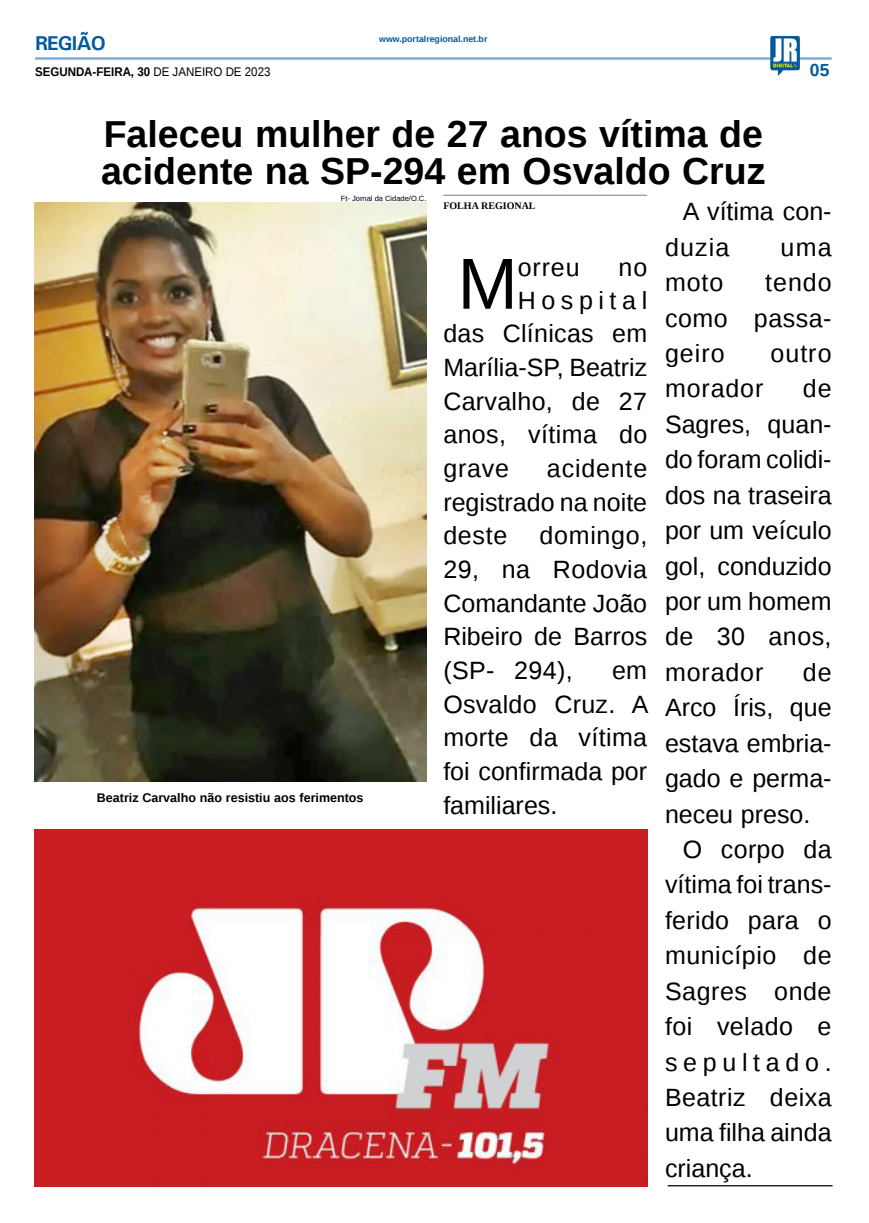
<style>
.page{position:relative;width:869px;height:1223px;background:#fff}
.page>*{position:absolute;margin:0;border:0;box-sizing:border-box;transform-origin:0 0}
.MATÉRIA{font:72.25px "Liberation Sans";color:#000}
.TÍTULO{font:700 37.5px "Liberation Sans";color:#000}
.MATÉRIA-2{font:25px/35.4px "Liberation Sans";letter-spacing:.01em;color:#000;text-align:justify}
.MATÉRIA-3{font:25px "Liberation Sans";letter-spacing:.225em;color:#000}
.MATÉRIA-4{font:25px "Liberation Sans";letter-spacing:.035em;color:#000}
.TITULO_PG{font:700 20px "Univers";letter-spacing:-.04em;color:#005a9e}
.TÍTULO-2{font:700 17.5px "Liberation Sans";color:#005a9e}
.LEGENDA{font:700 12.5px "Liberation Sans";color:#000}
.DATA_PG{font:700 12.5px "Liberation Sans";color:#000;scale:.92 1}
.CRÉDITO_NOME{font:700 10px "Liberation Serif";color:#000}
.DATA_PG-2{font:700 8.75px "Liberation Sans";color:#005a9e}
.CRÉDITO_FOTO{font:7.5px "Liberation Sans";color:#000}
.s1{font-weight:400}
</style>
<div class="page">
<hr style="left:35px;top:57px;width:796px;height:3px;background:#005a9e">
<img style="left:769px;top:36px;width:30px;height:40px">
<img style="left:34px;top:829px;width:613px;height:357px">
<hr style="left:667px;top:1185px;width:165px;height:1px;background:#000">
<img style="left:34px;top:202px;width:392px;height:579px">
<hr style="left:443px;top:195px;width:204px;height:1px;background:#939598">
<p class="TITULO_PG" style="left:35px;top:31px;width:72px">REGIÃO</p>
<p class="DATA_PG" style="left:35px;top:63px;width:257px">SEGUNDA-FEIRA, 30 <span class="s1">DE JANEIRO DE 2023</span></p>
<p class="DATA_PG-2" style="left:379px;top:33px;width:110px">www.portalregional.net.br</p>
<p class="TÍTULO-2" style="left:809px;top:58px;width:21px">05</p>
<p class="TÍTULO" style="left:104px;top:108px;width:660px">Faleceu mulher de 27 anos vítima de</p>
<p class="TÍTULO" style="left:101px;top:145px;width:665px">acidente na SP-294 em Osvaldo Cruz</p>
<p class="CRÉDITO_NOME" style="left:443px;top:199px;width:94px">FOLHA REGIONAL</p>
<p class="CRÉDITO_FOTO" style="left:341px;top:194px;width:87px">Ft- Jornal da Cidade/O.C.</p>
<p class="MATÉRIA-2" style="left:664px;top:195px;width:168px;text-indent:18px">A vítima con&shy;duzia</p>
<p class="MATÉRIA-2" style="left:780px;top:230px;width:52px">uma</p>
<p class="LEGENDA" style="left:97px;top:789px;width:268px">Beatriz Carvalho não resistiu aos ferimentos</p>
<p class="MATÉRIA" style="left:457px;top:243px;width:62px">M</p>
<p class="MATÉRIA-2" style="left:517px;top:251px;width:63px">orreu</p>
<p class="MATÉRIA-2" style="left:618px;top:251px;width:30px">no</p>
<p class="MATÉRIA-3" style="left:517px;top:286px;width:131px">Hospital</p>
<p class="MATÉRIA-2" style="left:443px;top:317px;width:205px">das Clínicas em</p>
<p class="MATÉRIA-2" style="left:443px;top:351px;width:205px">Marília-SP, Beatriz</p>
<p class="MATÉRIA-2" style="left:443px;top:384px;width:205px">Carvalho, de 27</p>
<p class="MATÉRIA-2" style="left:443px;top:418px;width:205px">anos, vítima do</p>
<p class="MATÉRIA-2" style="left:443px;top:452px;width:67px">grave</p>
<p class="MATÉRIA-2" style="left:443px;top:452px;width:205px;line-height:33.6px;text-indent:103px">acidente registrado na noite deste</p>
<p class="MATÉRIA-2" style="left:443px;top:520px;width:205px;line-height:33.6px;text-indent:96px">domingo, 29, na Rodovia Comandante João Ribeiro de Barros (SP- 294),</p>
<p class="MATÉRIA-2" style="left:443px;top:654px;width:206px;line-height:33.6px;text-indent:169px">em Osvaldo Cruz. A morte da vítima foi confirmada por familiares.</p>
<p class="MATÉRIA-2" style="left:664px;top:266px;width:168px;text-indent:100px">tendo como passa&shy;geiro</p>
<p class="MATÉRIA-2" style="left:664px;top:266px;width:60px">moto</p>
<p class="MATÉRIA-2" style="left:770px;top:337px;width:63px">outro</p>
<p class="MATÉRIA-2" style="left:664px;top:372px;width:168px;text-indent:138px">de Sagres, quan&shy;do foram colidi&shy;dos na traseira por um veículo gol, conduzido por um homem de 30 anos, morador</p>
<p class="MATÉRIA-4" style="left:664px;top:374px;width:100px">morador</p>
<p class="MATÉRIA-2" style="left:664px;top:655px;width:168px;text-indent:138px">de Arco Íris, que estava embria&shy;gado e perma&shy;neceu preso.</p>
<p class="MATÉRIA-2" style="left:664px;top:832px;width:168px;text-indent:18px">O corpo da vítima foi trans&shy;ferido para o município de Sagres onde foi velado e sepultado.<br>Beatriz deixa uma filha ainda criança.</p>
</div>
